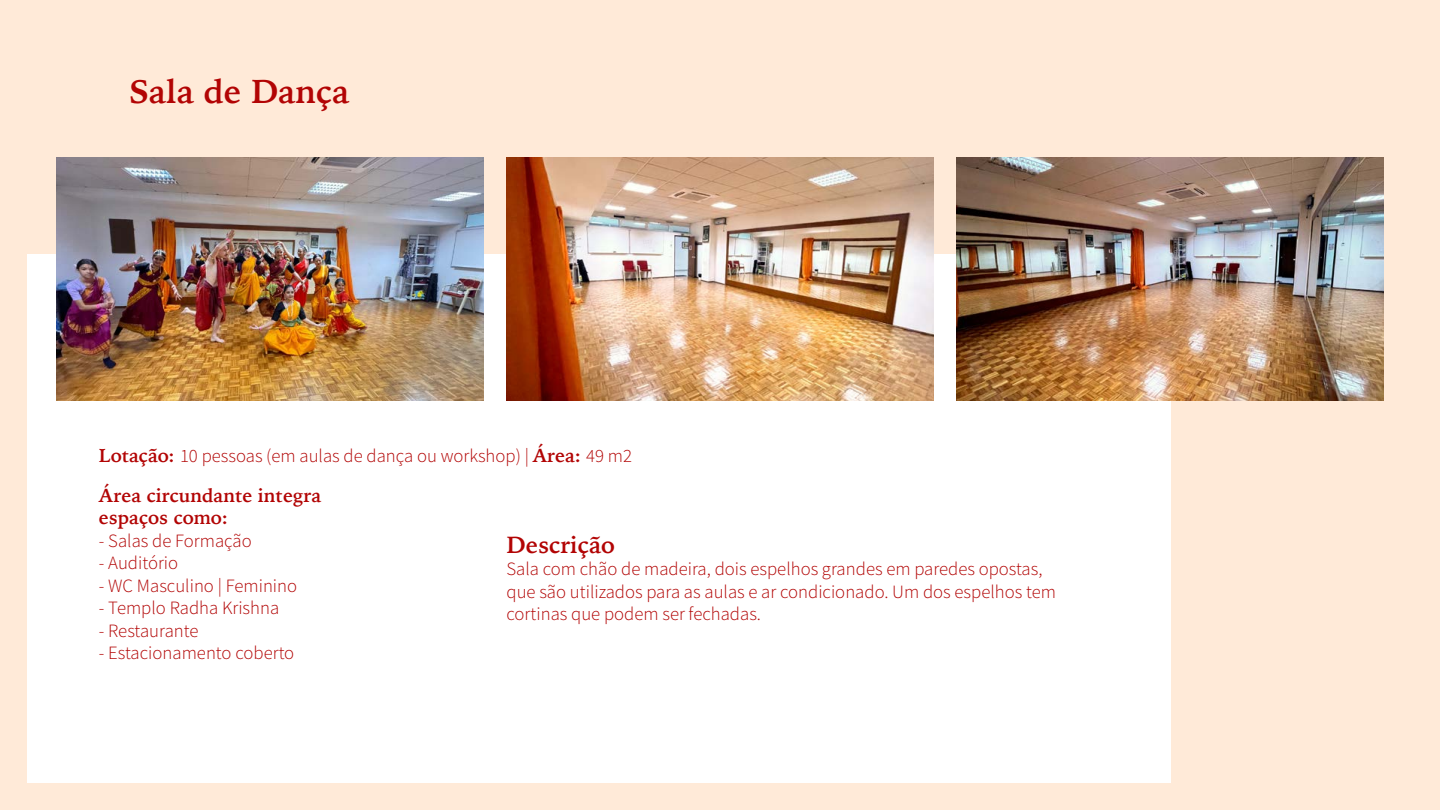
<style>
.page{position:relative;width:1440px;height:810px;background:#fff}
.page>*{position:absolute;margin:0;border:0;box-sizing:border-box;transform-origin:0 0}
.t1{font:700 33px "Iowan Old Style";color:#b20404}
.t2{font:700 23.25px "Iowan Old Style";color:#b20404}
.t3{font:18.75px/22.5px "Source Sans Variable";color:#b20404}
.t4{font:700 18.75px/22.5px "Iowan Old Style";color:#b20404}
.s1{font-family:"Iowan Old Style";font-weight:700}
</style>
<div class="page">
<div style="left:0;top:1px;width:1440px;height:809px;background:#ffead8"></div>
<div style="left:27px;top:254px;width:1143px;height:529px;background:#fff"></div>
<img style="left:507px;top:157px;width:426px;height:244px">
<img style="left:957px;top:157px;width:427px;height:244px">
<img style="left:56px;top:157px;width:427px;height:244px">
<h1 class="t1" style="left:129px;top:62px;width:222px">Sala de Dança</h1>
<p class="t3" style="left:99px;top:445px;width:535px"><span class="s1">Lotação:</span> 10 pessoas (em aulas de dança ou workshop) | <span class="s1">Área:</span> 49 m2</p>
<p class="t4" style="left:99px;top:483px;width:224px">Área circundante integra espaços como:</p>
<p class="t3" style="left:99px;top:529px;width:154px">- Salas de Formação</p>
<p class="t3" style="left:99px;top:552px;width:81px">- Auditório</p>
<p class="t3" style="left:99px;top:574px;width:200px">- WC Masculino | Feminino</p>
<p class="t3" style="left:99px;top:597px;width:182px">- Templo Radha Krishna</p>
<p class="t3" style="left:99px;top:619px;width:101px">- Restaurante</p>
<p class="t3" style="left:99px;top:642px;width:197px">- Estacionamento coberto</p>
<p class="t2" style="left:507px;top:524px;width:110px">Descrição</p>
<p class="t3" style="left:507px;top:558px;width:551px">Sala com chão de madeira, dois espelhos grandes em paredes opostas, que são utilizados para as aulas e ar condicionado. Um dos espelhos tem cortinas que podem ser fechadas.</p>
</div>
